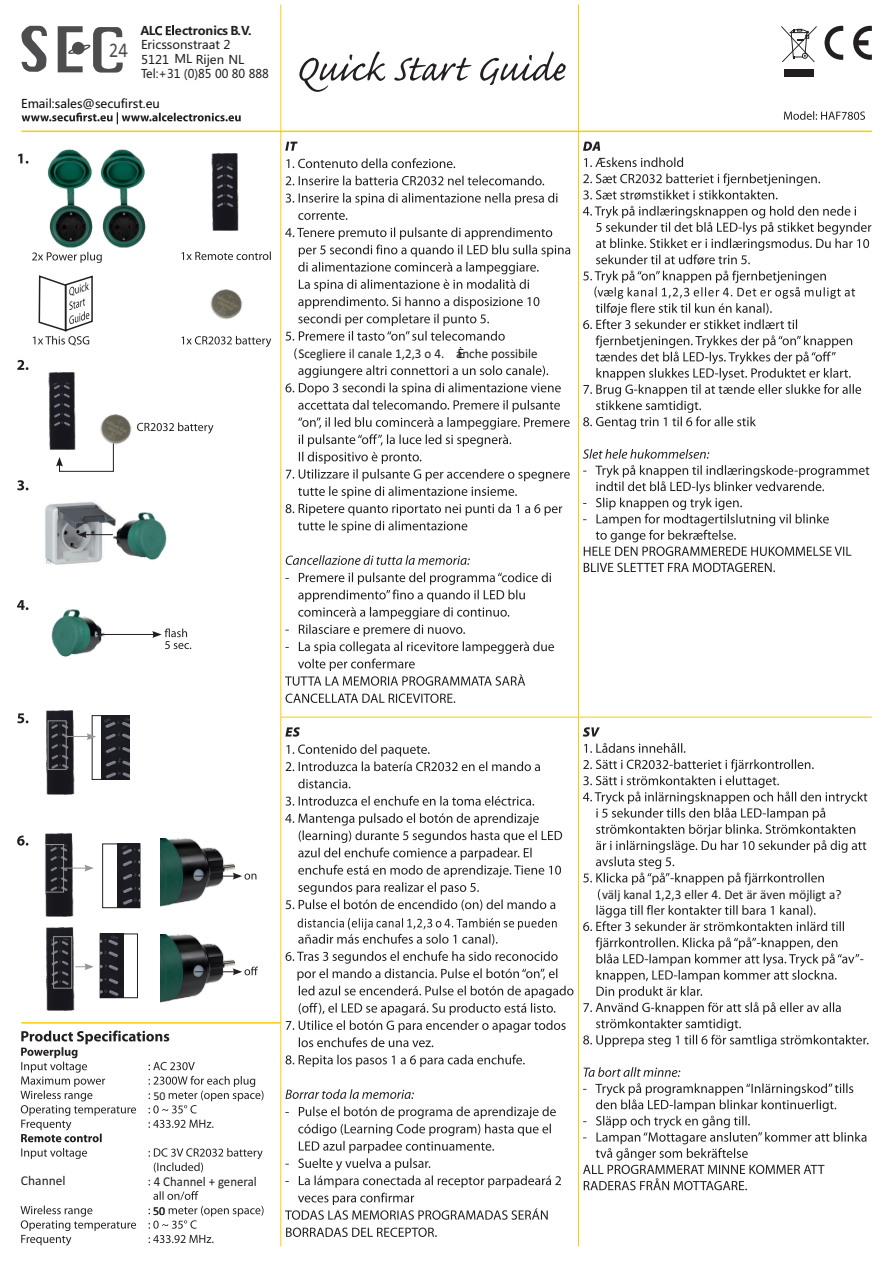
<style>
.page{position:relative;width:893px;height:1263px;background:#fff}
.page>*{position:absolute;margin:0;border:0;box-sizing:border-box;transform-origin:0 0}
.t1{font:20.85px "Consolas";color:#4d4d4f;scale:.83 1}
.t2{font:13.5px "Calibri";color:#231f20}
.t3{font:13.5px "Calibri";color:#231f20;scale:.95 1}
.t4{font:12px/14.7px "Microsoft Ya Hei";color:#231f20}
.t5{font:12px "Microsoft Ya Hei";color:#080a0a}
.t6{font:700 12px "Microsoft Ya Hei";color:#231f20}
.t7{font:12px "Calibri";color:#231f20}
</style>
<div class="page">
<hr style="left:21px;top:131px;width:851px;height:1px;background:#ffcb04">
<svg style="left:299px;top:51px;width:267px;height:41px"></svg>
<svg style="left:286px;top:693px;width:169px;height:10px"></svg>
<svg style="left:285px;top:572px;width:269px;height:114px"></svg>
<svg style="left:286px;top:555px;width:184px;height:10px"></svg>
<svg style="left:285px;top:365px;width:285px;height:168px"></svg>
<svg style="left:459px;top:347px;width:5px;height:11px"></svg>
<svg style="left:294px;top:348px;width:3px;height:11px"></svg>
<svg style="left:285px;top:227px;width:285px;height:114px"></svg>
<svg style="left:298px;top:212px;width:49px;height:8px"></svg>
<svg style="left:286px;top:193px;width:271px;height:12px"></svg>
<svg style="left:286px;top:176px;width:258px;height:9px"></svg>
<svg style="left:286px;top:158px;width:169px;height:10px"></svg>
<svg style="left:285px;top:142px;width:13px;height:9px"></svg>
<svg style="left:824px;top:26px;width:19px;height:34px"></svg>
<svg style="left:853px;top:26px;width:19px;height:34px"></svg>
<svg style="left:286px;top:1227px;width:151px;height:10px"></svg>
<svg style="left:285px;top:1106px;width:276px;height:114px"></svg>
<svg style="left:285px;top:1089px;width:129px;height:10px"></svg>
<svg style="left:286px;top:1054px;width:239px;height:13px"></svg>
<svg style="left:285px;top:951px;width:288px;height:96px"></svg>
<svg style="left:285px;top:813px;width:277px;height:98px"></svg>
<svg style="left:286px;top:796px;width:248px;height:10px"></svg>
<svg style="left:298px;top:779px;width:52px;height:9px"></svg>
<svg style="left:286px;top:744px;width:254px;height:27px"></svg>
<svg style="left:285px;top:727px;width:15px;height:10px"></svg>
<svg style="left:584px;top:563px;width:191px;height:9px"></svg>
<svg style="left:583px;top:465px;width:286px;height:91px"></svg>
<svg style="left:583px;top:449px;width:126px;height:10px"></svg>
<svg style="left:583px;top:335px;width:278px;height:94px"></svg>
<svg style="left:583px;top:206px;width:288px;height:59px"></svg>
<svg style="left:583px;top:173px;width:237px;height:27px"></svg>
<svg style="left:584px;top:157px;width:99px;height:10px"></svg>
<svg style="left:583px;top:142px;width:17px;height:9px"></svg>
<svg style="left:583px;top:1083px;width:283px;height:107px"></svg>
<svg style="left:584px;top:1067px;width:96px;height:10px"></svg>
<svg style="left:583px;top:937px;width:285px;height:110px"></svg>
<svg style="left:583px;top:759px;width:284px;height:172px"></svg>
<svg style="left:584px;top:743px;width:101px;height:10px"></svg>
<svg style="left:583px;top:727px;width:17px;height:10px"></svg>
<hr style="left:281px;top:717px;width:591px;height:1px;background:#ffcb04">
<hr style="left:578px;top:5px;width:1px;height:1241px;background:#ffcb04">
<hr style="left:280px;top:5px;width:1px;height:1241px;background:#ffcb04">
<div style="left:784px;top:70px;width:29px;height:7px;background:#231f20"></div>
<svg style="left:781px;top:26px;width:36px;height:36px"></svg>
<svg style="left:21px;top:1191px;width:243px;height:54px"></svg>
<svg style="left:21px;top:1148px;width:242px;height:24px"></svg>
<div style="left:151px;top:1204px;width:14px;height:13px;background:#fff"></div>
<svg style="left:21px;top:1030px;width:243px;height:112px"></svg>
<hr style="left:21px;top:1022px;width:260px;height:1px;background:#ffcb04">
<svg style="left:583px;top:271px;width:272px;height:58px"></svg>
<svg style="left:298px;top:918px;width:259px;height:27px"></svg>
<svg style="left:22px;top:112px;width:219px;height:12px"></svg>
<svg style="left:21px;top:26px;width:26px;height:46px"></svg>
<svg style="left:58px;top:26px;width:65px;height:47px"></svg>
<svg style="left:155px;top:26px;width:19px;height:9px"></svg>
<img style="left:46px;top:927px;width:30px;height:84px">
<img style="left:45px;top:833px;width:29px;height:84px">
<img style="left:46px;top:710px;width:29px;height:85px">
<img style="left:20px;top:150px;width:43px;height:97px">
<img style="left:63px;top:149px;width:83px;height:103px">
<img style="left:160px;top:839px;width:75px;height:68px">
<svg style="left:18px;top:154px;width:10px;height:10px"></svg>
<svg style="left:32px;top:252px;width:70px;height:11px"></svg>
<svg style="left:181px;top:251px;width:90px;height:9px"></svg>
<svg style="left:33px;top:275px;width:60px;height:71px"></svg>
<svg style="left:181px;top:336px;width:90px;height:11px"></svg>
<img style="left:210px;top:289px;width:33px;height:30px">
<svg style="left:17px;top:480px;width:11px;height:10px"></svg>
<svg style="left:17px;top:600px;width:11px;height:10px"></svg>
<svg style="left:17px;top:713px;width:11px;height:10px"></svg>
<div style="left:92px;top:715px;width:38px;height:65px;border:1px solid #231f20"></div>
<div style="left:48px;top:720px;width:19px;height:50px;border:1px solid #949698"></div>
<svg style="left:67px;top:733px;width:29px;height:7px"></svg>
<svg style="left:17px;top:835px;width:11px;height:10px"></svg>
<hr style="left:195px;top:876px;width:40px;height:1px;background:#231f20">
<svg style="left:233px;top:873px;width:23px;height:7px"></svg>
<svg style="left:17px;top:360px;width:11px;height:10px"></svg>
<svg style="left:56px;top:445px;width:58px;height:27px"></svg>
<img style="left:100px;top:414px;width:32px;height:31px">
<svg style="left:137px;top:422px;width:76px;height:12px"></svg>
<img style="left:160px;top:934px;width:75px;height:69px">
<hr style="left:195px;top:971px;width:40px;height:1px;background:#231f20">
<svg style="left:233px;top:966px;width:25px;height:9px"></svg>
<div style="left:102px;top:843px;width:38px;height:65px;border:1px solid #231f20"></div>
<div style="left:45px;top:844px;width:19px;height:48px;border:1px solid #949698"></div>
<svg style="left:65px;top:865px;width:29px;height:6px"></svg>
<div style="left:100px;top:933px;width:38px;height:65px;border:1px solid #231f20"></div>
<div style="left:53px;top:936px;width:19px;height:52px;border:1px solid #949698"></div>
<svg style="left:76px;top:963px;width:18px;height:7px"></svg>
<img style="left:45px;top:502px;width:63px;height:63px">
<svg style="left:77px;top:531px;width:31px;height:7px"></svg>
<img style="left:108px;top:512px;width:59px;height:48px">
<img style="left:51px;top:609px;width:54px;height:48px">
<hr style="left:97px;top:634px;width:58px;height:1px;background:#231f20">
<svg style="left:152px;top:628px;width:39px;height:21px"></svg>
<img style="left:211px;top:153px;width:28px;height:78px">
<img style="left:48px;top:372px;width:29px;height:81px">
<img style="left:102px;top:716px;width:27px;height:63px">
<img style="left:117px;top:844px;width:23px;height:63px">
<img style="left:100px;top:934px;width:24px;height:63px">
<svg style="left:784px;top:111px;width:81px;height:9px"></svg>
<h1 class="t1" style="left:109px;top:42px;width:24px">24</h1>
<p class="t6" style="left:141px;top:25px;width:16px">AL</p>
<p class="t6" style="left:175px;top:25px;width:78px">ectronics B.V.</p>
<p class="t4" style="left:141px;top:38px;width:129px">Ericssonstraat 2<br>5121 ML Rijen NL<br>Tel:+31 (0)85 00 80 888</p>
<p class="t5" style="left:21px;top:99px;width:140px">Email:sales@secufirst.eu</p>
<p class="t2" style="left:298px;top:348px;width:241px">Scegliere il canale 1,2,3 o 4. anche possibile</p>
<p class="t7" style="left:154px;top:1091px;width:14px">50</p>
<p class="t2" style="left:21px;top:1175px;width:46px">Channel</p>
<p class="t3" style="left:154px;top:1176px;width:110px">4 Channel + general</p>
<p class="t7" style="left:153px;top:1205px;width:14px">50</p>
<p class="t2" style="left:602px;top:889px;width:241px">välj kanal 1,2,3 eller 4. Det är även möjligt a?</p>
</div>
